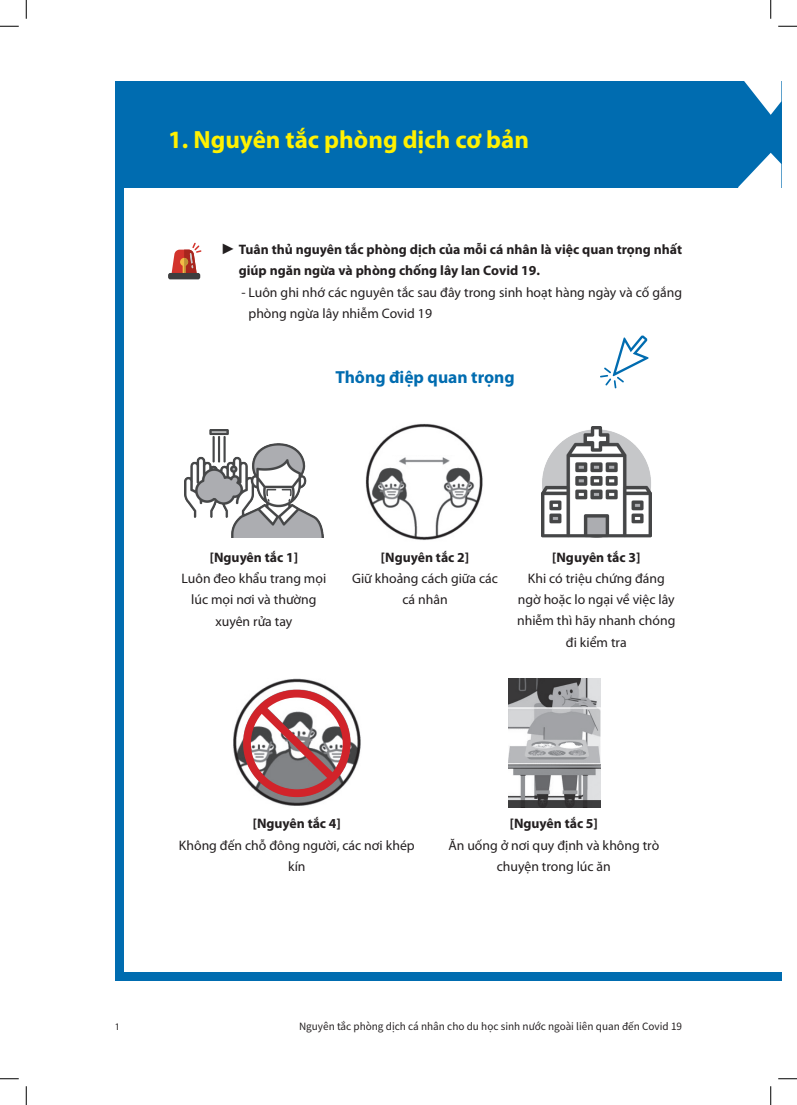
<style>
.page{position:relative;width:797px;height:1105px;background:#fff}
.page>*{position:absolute;margin:0;border:0;box-sizing:border-box;transform-origin:0 0}
.t1{font:700 25px "Myriad Pro";color:#fff101}
.t2{font:700 17.5px "Myriad Pro";color:#006cb0}
.t3{font:13.75px/21.2px "Myriad Pro";color:#231f20;text-align:center}
.t4{font:700 13.75px/21.2px "Myriad Pro";color:#231f20}
.t5{font:10px "Noto Sans CJ Kkr";color:#231f20}
.t6{font:10px "Myriad Pro";color:#231f20}
.s1{font-family:"Arial";font-size:15px}
</style>
<div class="page">
<div style="left:115px;top:187px;width:9px;height:794px;background:#006cb0"></div>
<div style="left:115px;top:81px;width:666px;height:106px;background:#006cb0"></div>
<svg style="left:744px;top:81px;width:37px;height:34px"></svg>
<svg style="left:738px;top:153px;width:43px;height:35px"></svg>
<svg style="left:171px;top:243px;width:30px;height:33px"></svg>
<div style="left:168px;top:273px;width:32px;height:6px;background:#3e3e3f;border-radius:2px"></div>
<img style="left:184px;top:429px;width:140px;height:108px">
<img style="left:366px;top:423px;width:117px;height:117px">
<div style="left:388px;top:443px;width:68px;height:12px;background:#fff"></div>
<img style="left:541px;top:426px;width:110px;height:111px">
<img style="left:233px;top:679px;width:128px;height:127px">
<div style="left:243px;top:690px;width:107px;height:107px;border:8px solid #d1232a;border-radius:50%"></div>
<svg style="left:251px;top:697px;width:92px;height:92px"></svg>
<img style="left:508px;top:679px;width:92px;height:129px">
<svg style="left:600px;top:335px;width:49px;height:53px"></svg>
<div style="left:124px;top:972px;width:657px;height:9px;background:#006cb0"></div>
<svg style="left:0;top:25px;width:19px;height:2px"></svg>
<svg style="left:778px;top:25px;width:19px;height:2px"></svg>
<svg style="left:0;top:1078px;width:19px;height:1px"></svg>
<svg style="left:778px;top:1078px;width:19px;height:1px"></svg>
<svg style="left:25px;top:0;width:2px;height:19px"></svg>
<svg style="left:25px;top:1086px;width:2px;height:19px"></svg>
<svg style="left:770px;top:0;width:1px;height:19px"></svg>
<svg style="left:770px;top:1086px;width:1px;height:19px"></svg>
<h1 class="t1" style="left:168px;top:123px;width:362px">1. Nguyên tắc phòng dịch cơ bản</h1>
<p class="t4" style="left:239px;top:238px;width:445px;text-indent:-18px"><span class="s1">►</span> Tuân thủ nguyên tắc phòng dịch của mỗi cá nhân là việc quan trọng nhất giúp ngăn ngừa và phòng chống lây lan Covid 19.</p>
<p class="t3" style="left:248px;top:281px;width:435px;text-align:left;text-indent:-7px">- Luôn ghi nhớ các nguyên tắc sau đây trong sinh hoạt hàng ngày và cố gắng phòng ngừa lây nhiễm Covid 19</p>
<p class="t2" style="left:335px;top:365px;width:181px">Thông điệp quan trọng</p>
<p class="t4" style="left:210px;top:546px;width:90px">[Nguyên tắc 1]</p>
<p class="t3" style="left:181px;top:567px;width:146px">Luôn đeo khẩu trang mọi lúc mọi nơi và thường xuyên rửa tay</p>
<p class="t4" style="left:381px;top:546px;width:90px">[Nguyên tắc 2]</p>
<p class="t3" style="left:352px;top:567px;width:147px">Giữ khoảng cách giữa các cá nhân</p>
<p class="t4" style="left:552px;top:546px;width:90px">[Nguyên tắc 3]</p>
<p class="t3" style="left:517px;top:567px;width:160px">Khi có triệu chứng đáng ngờ hoặc lo ngại về việc lây nhiễm thì hãy nhanh chóng đi kiểm tra</p>
<p class="t4" style="left:253px;top:813px;width:90px">[Nguyên tắc 4]</p>
<p class="t3" style="left:179px;top:834px;width:237px">Không đến chỗ đông người, các nơi khép kín</p>
<p class="t4" style="left:509px;top:813px;width:90px">[Nguyên tắc 5]</p>
<p class="t3" style="left:448px;top:834px;width:212px">Ăn uống ở nơi quy định và không trò chuyện trong lúc ăn</p>
<p class="t6" style="left:115px;top:1020px;width:7px">1</p>
<p class="t5" style="left:299px;top:1021px;width:384px">Nguyên tắc phòng dịch cá nhân cho du học sinh nước ngoài liên quan đến Covid 19</p>
</div>
